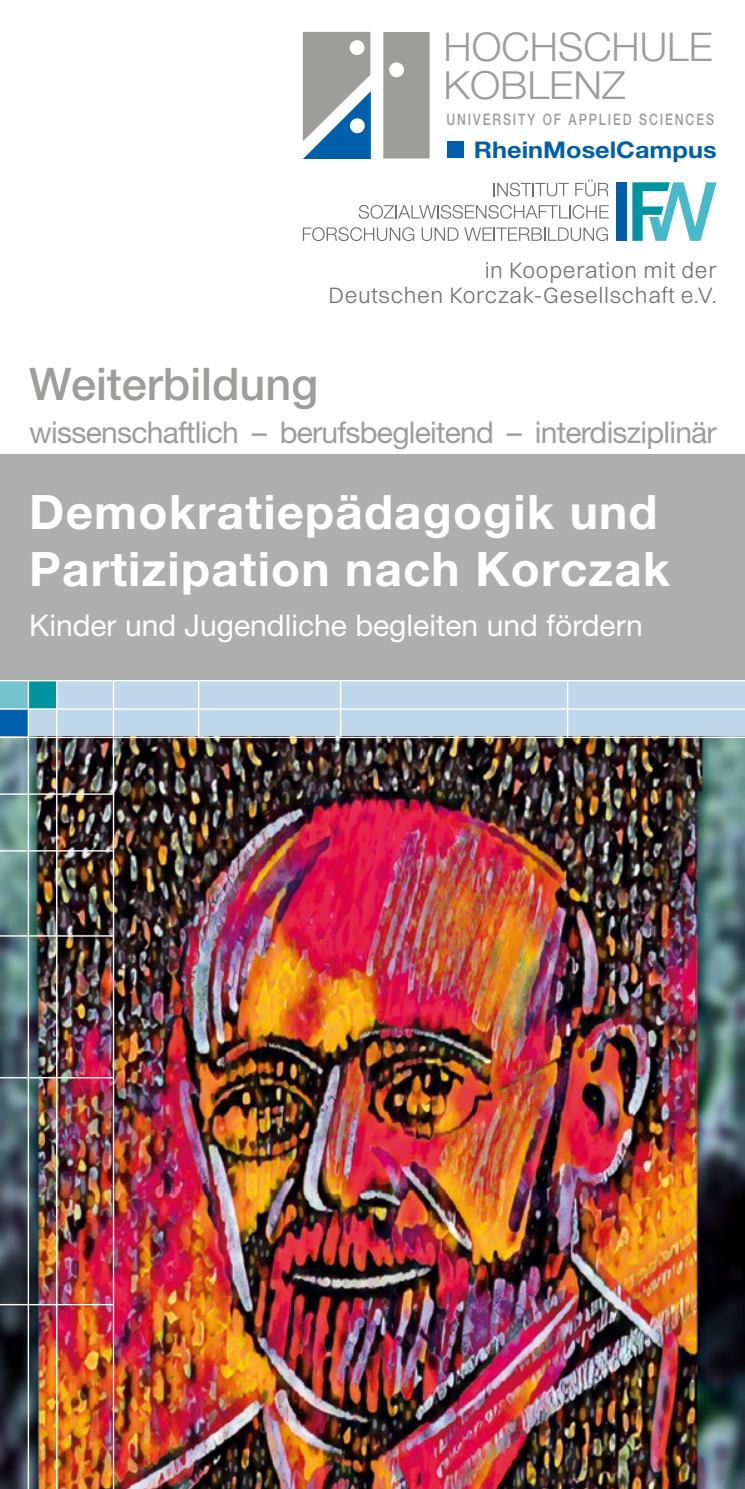
<style>
.page{position:relative;width:745px;height:1489px;background:#fff}
.page>*{position:absolute;margin:0;border:0;box-sizing:border-box;transform-origin:0 0}
.t1{font:700 47.5px/57px "Helvetica Neue LT Std";letter-spacing:.025em;color:#fff}
.t2{font:500 45px "Helvetica Neue LT Std";color:#9d9d9c}
.t3{font:300 39.75px "Helvetica Neue LT Std";color:#9d9d9c}
.t4{font:300 38.75px "Helvetica Neue LT Std";color:#9d9d9c;scale:1.05 1}
.t5{font:30px "Helvetica Neue LT Std";letter-spacing:-.025em;color:#9d9d9c}
.t6{font:30px "Helvetica Neue LT Std";color:#fff}
.t7{font:700 23px "Helvetica Neue LT Std";color:#005faa;scale:1.1 1}
.t8{font:300 22.5px/25px "Switzer";letter-spacing:.03em;color:#706f6f;text-align:right}
.t9{font:500 15.75px "Helvetica Neue LT Std";letter-spacing:.155em;color:#9d9d9c;scale:.78 1}
</style>
<div class="page">
<div style="left:0;top:454px;width:744px;height:226px;background:#aeaeae"></div>
<div style="left:0;top:680px;width:744px;height:57px;background:#c0d7ea"></div>
<div style="left:28px;top:680px;width:29px;height:29px;background:#0094a0"></div>
<div style="left:0;top:680px;width:28px;height:29px;background:#74c2cb"></div>
<div style="left:0;top:709px;width:28px;height:28px;background:#005faa"></div>
<img style="left:0;top:738px;width:744px;height:750px">
<div style="left:616px;top:182px;width:10px;height:59px;background:#005faa"></div>
<svg style="left:632px;top:182px;width:84px;height:59px"></svg>
<svg style="left:493px;top:182px;width:75px;height:14px"></svg>
<svg style="left:575px;top:180px;width:33px;height:16px"></svg>
<svg style="left:358px;top:205px;width:250px;height:14px"></svg>
<svg style="left:303px;top:227px;width:111px;height:14px"></svg>
<svg style="left:421px;top:227px;width:37px;height:14px"></svg>
<svg style="left:464px;top:227px;width:143px;height:14px"></svg>
<div style="left:383px;top:32px;width:46px;height:126px;background:#9d9d9c"></div>
<svg style="left:303px;top:32px;width:67px;height:127px"></svg>
<div style="left:447px;top:141px;width:16px;height:17px;background:#005faa"></div>
<hr style="left:28px;top:680px;width:1px;height:808px;background:#fff">
<hr style="left:56px;top:680px;width:1px;height:808px;background:#fff">
<hr style="left:113px;top:680px;width:1px;height:808px;background:#fff">
<hr style="left:198px;top:680px;width:1px;height:57px;background:#fff">
<hr style="left:339px;top:680px;width:2px;height:57px;background:#fff">
<hr style="left:0;top:708px;width:744px;height:1px;background:#fff">
<hr style="left:0;top:736px;width:744px;height:2px;background:#fff">
<hr style="left:0;top:935px;width:113px;height:1px;background:#fff">
<hr style="left:0;top:1076px;width:113px;height:2px;background:#fff">
<hr style="left:0;top:1303px;width:113px;height:2px;background:#fff">
<hr style="left:0;top:680px;width:744px;height:1px;background:#fff">
<hr style="left:0;top:793px;width:114px;height:1px;background:#fff">
<hr style="left:0;top:850px;width:114px;height:1px;background:#fff">
<hr style="left:566px;top:681px;width:2px;height:57px;background:#fff">
<h3 class="t3" style="left:443px;top:23px;width:270px">HOCHSCHULE</h3>
<h3 class="t4" style="left:443px;top:62px;width:175px">KOBLENZ</h3>
<p class="t9" style="left:446px;top:110px;width:344px">UNIVERSITY OF APPLIED SCIENCES</p>
<p class="t7" style="left:473px;top:135px;width:222px">RheinMoselCampus</p>
<p class="t8" style="left:328px;top:257px;width:389px">in Kooperation mit der<br>Deutschen Korczak-Gesellschaft e.V.</p>
<h2 class="t2" style="left:29px;top:357px;width:290px">Weiterbildung</h2>
<h3 class="t5" style="left:29px;top:414px;width:688px">wissenschaftlich – berufsbegleitend – interdisziplinär</h3>
<h1 class="t1" style="left:29px;top:482px;width:642px">Demokratiepädagogik und<br>Partizipation nach Korczak</h1>
<h3 class="t6" style="left:29px;top:607px;width:614px">Kinder und Jugendliche begleiten und fördern</h3>
</div>
